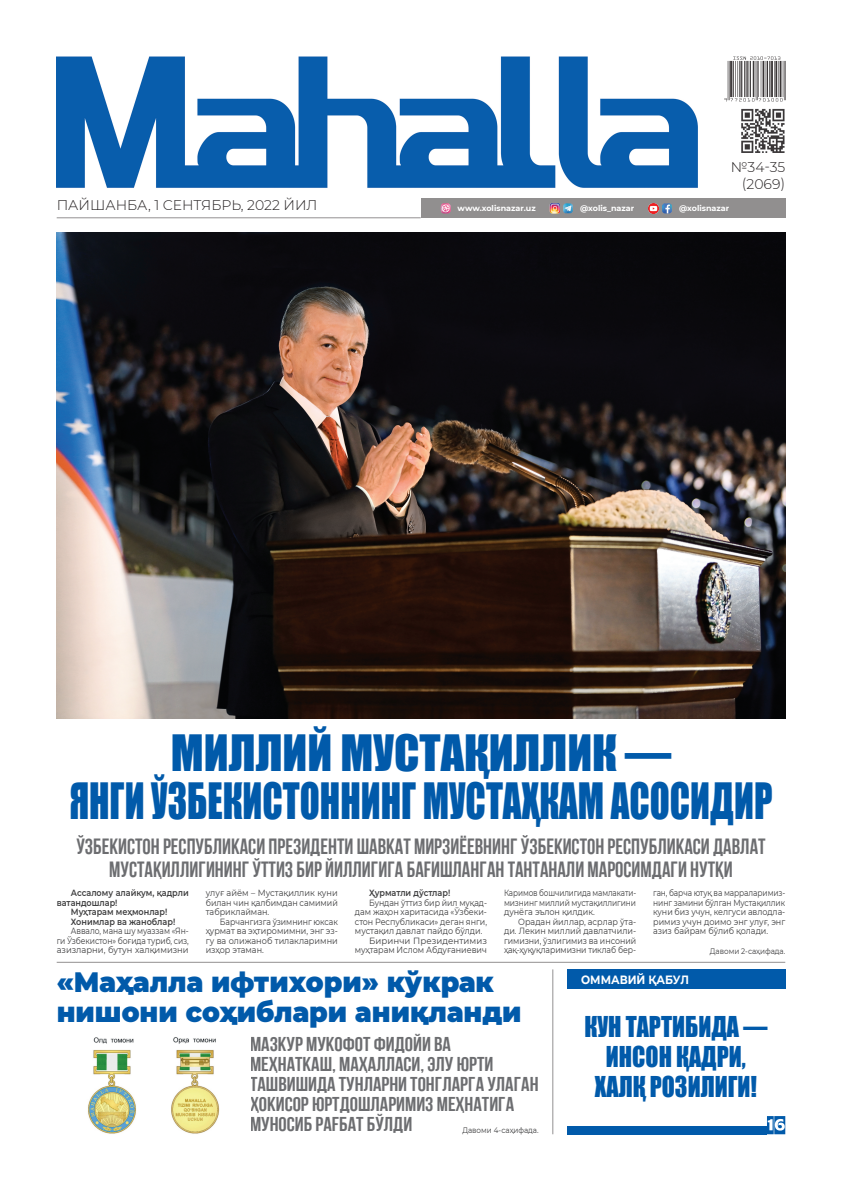
<style>
.page{position:relative;width:842px;height:1191px;background:#fff}
.page>*{position:absolute;margin:0;border:0;box-sizing:border-box;transform-origin:0 0}
.Sarlavha{font:46px "Impact Cyr Uzb";color:#015aaa;scale:.8 1}
.Sarlavha-2{font:46px "Impact Cyr Uzb";color:#015aaa}
.Sarlavha-3{font:900 28px/30px "Montserrat";color:#015aaa;scale:.95 1}
.Asosiy{font:26.4px/30px "Impact Cyr Uzb";color:#015aaa;text-align:center;scale:.91 1}
.Matn{font:22px/23px "Bebas Neue UZ Bold";color:#6c6d70;text-align:center;scale:.95 1}
.Matn-2{font:20px/20px "Bebas Neue UZ Bold";color:#6c6d70;scale:1.04 1}
.ТЕКСТ{font:300 14px/16.8px "Montserrat";color:#231f20;text-align:right}
.Matn-3{font:700 12px "Montserrat";color:#fff;scale:.9 1}
.Matn-4{font:9px/9.5px "Montserrat";color:#3e3e3f;text-align:justify;scale:.83 1}
.Matn-5{font:9px/9.5px "Montserrat";color:#3e3e3f;text-align:justify;scale:.9 1}
.Matn-6{font:9px/9.5px "Montserrat";color:#3e3e3f;text-align:justify;scale:.87 1}
.Matn-7{font:600 9px/9.5px "Montserrat";color:#3e3e3f;scale:.9 1}
.Matn-8{font:9px/9.5px "Montserrat";color:#3e3e3f;text-align:justify;scale:.86 1}
.Matn-9{font:9px/9.5px "Montserrat";color:#3e3e3f;text-align:justify;scale:.85 1}
.Matn-10{font:9px/9.5px "Montserrat";color:#3e3e3f;text-align:justify;scale:.81 1}
.Matn-11{font:9px/9.5px "Montserrat";color:#3e3e3f;text-align:justify;scale:.92 1}
.Matn-12{font:9px/9.5px "Montserrat";color:#3e3e3f;text-align:right;scale:.96 1}
.t1{font:700 8px "Montserrat";color:#fff}
.Matn-13{font:8px "Montserrat";color:#3e3e3f;scale:.9 1}
</style>
<div class="page">
<div style="left:421px;top:198px;width:364px;height:20px;background:#918f8f"></div>
<img style="left:57px;top:57px;width:640px;height:131px">
<img style="left:741px;top:108px;width:44px;height:45px">
<svg style="left:441px;top:203px;width:9px;height:10px"></svg>
<svg style="left:550px;top:203px;width:23px;height:10px"></svg>
<svg style="left:649px;top:203px;width:23px;height:10px"></svg>
<img style="left:724px;top:57px;width:61px;height:44px">
<hr style="left:57px;top:217px;width:364px;height:1px;background:#231f20">
<svg style="left:56px;top:716px;width:729px;height:419px"></svg>
<img style="left:57px;top:1036px;width:193px;height:98px">
<img style="left:57px;top:232px;width:728px;height:486px">
<p class="ТЕКСТ" style="left:731px;top:158px;width:56px">№34-35 (2069)</p>
<p class="ТЕКСТ" style="left:57px;top:196px;width:262px">ПАЙШАНБА, 1 СЕНТЯБРЬ, 2022 ЙИЛ</p>
<p class="t1" style="left:458px;top:203px;width:80px">www.xolisnazar.uz</p>
<p class="t1" style="left:580px;top:203px;width:56px">@xolis_nazar</p>
<p class="t1" style="left:679px;top:203px;width:52px">@xolisnazar</p>
<p class="Sarlavha-2" style="left:171px;top:726px;width:502px">МИЛЛИЙ МУСТАЇИЛЛИК —</p>
<p class="Sarlavha" style="left:69px;top:774px;width:880px">ЯНГИ ЄЗБЕКИСТОННИНГ МУСТА²КАМ АСОСИДИР</p>
<p class="Matn" style="left:76px;top:834px;width:727px">ЎЗБЕКИСТОН РЕСПУБЛИКАСИ ПРЕЗИДЕНТИ ШАВКАТ МИРЗИЁЕВНИНГ ЎЗБЕКИСТОН РЕСПУБЛИКАСИ ДАВЛАТ<br>МУСТАҚИЛЛИГИНИНГ ЎТТИЗ БИР ЙИЛЛИГИГА БАҒИШЛАНГАН ТАНТАНАЛИ МАРОСИМДАГИ НУТҚИ</p>
<p class="Matn-7" style="left:57px;top:887px;width:148px;text-indent:14px">Ассалому алайкум, қадрли ватандошлар!</p>
<p class="Matn-7" style="left:71px;top:906px;width:109px">Муҳтарам меҳмонлар!</p>
<p class="Matn-7" style="left:71px;top:916px;width:118px">Хонимлар ва жаноблар!</p>
<p class="Matn-9" style="left:57px;top:926px;width:157px;text-indent:14px">Аввало, мана шу муаззам «Ян&shy;ги Ўзбекистон» боғида туриб, сиз, азизларни, бутун халқимизни</p>
<p class="Matn-11" style="left:206px;top:888px;width:145px">улуғ айём – Мустақиллик куни билан чин қалбимдан самимий табриклайман.</p>
<p class="Matn-8" style="left:206px;top:916px;width:155px;text-indent:14px">Барчангизга ўзимнинг юксак ҳурмат ва эҳтиромимни, энг эз&shy;гу ва олижаноб тилакларимни изҳор этаман.</p>
<p class="Matn-7" style="left:369px;top:887px;width:92px">Ҳурматли дўстлар!</p>
<p class="Matn-6" style="left:355px;top:897px;width:153px;text-indent:14px">Бундан ўттиз бир йил муқад&shy;дам жаҳон харитасида «Ўзбеки&shy;стон Республикаси» деган янги, мустақил давлат пайдо бўлди.</p>
<p class="Matn-12" style="left:355px;top:935px;width:139px">Биринчи Президентимиз муҳтарам Ислом Абдуғаниевич</p>
<p class="Matn-10" style="left:504px;top:888px;width:165px">Каримов бошчилигида мамлакати&shy;мизнинг миллий мустақиллигини дунёга эълон қилдик.</p>
<p class="Matn-5" style="left:504px;top:916px;width:148px;text-indent:14px">Орадан йиллар, асрлар ўта&shy;ди. Лекин миллий давлатчили&shy;гимизни, ўзлигимиз ва инсоний ҳақ-ҳуқуқларимизни тиклаб бер-</p>
<p class="Matn-4" style="left:653px;top:888px;width:161px">ган, барча ютуқ ва марраларимиз&shy;нинг замини бўлган Мустақиллик куни биз учун, келгуси авлодла&shy;римиз учун доимо энг улуғ, энг азиз байрам бўлиб қолади.</p>
<p class="Matn-13" style="left:710px;top:946px;width:85px">Давоми 2-саҳифада.</p>
<p class="Sarlavha-3" style="left:57px;top:964px;width:491px">«Маҳалла ифтихори» кўкрак нишони соҳиблари аниқланди</p>
<p class="Matn-2" style="left:250px;top:1034px;width:279px">МАЗКУР МУКОФОТ ФИДОЙИ ВА<br>МЕҲНАТКАШ, МАҲАЛЛАСИ, ЭЛУ ЮРТИ<br>ТАШВИШИДА ТУНЛАРНИ ТОНГЛАРГА УЛАГАН<br>ҲОКИСОР ЮРТДОШЛАРИМИЗ МЕҲНАТИГА<br>МУНОСИБ РАҒБАТ БЎЛДИ</p>
<p class="Matn-13" style="left:462px;top:1124px;width:86px">Давоми 4-саҳифада.</p>
<p class="Matn-3" style="left:581px;top:971px;width:121px">ОММАВИЙ ҚАБУЛ</p>
<p class="Asosiy" style="left:584px;top:1012px;width:202px">КУН ТАРТИБИДА —<br>ИНСОН ЇАДРИ,</p>
<p class="Asosiy" style="left:595px;top:1072px;width:180px">ХАЛЇ РОЗИЛИГИ!</p>
</div>
